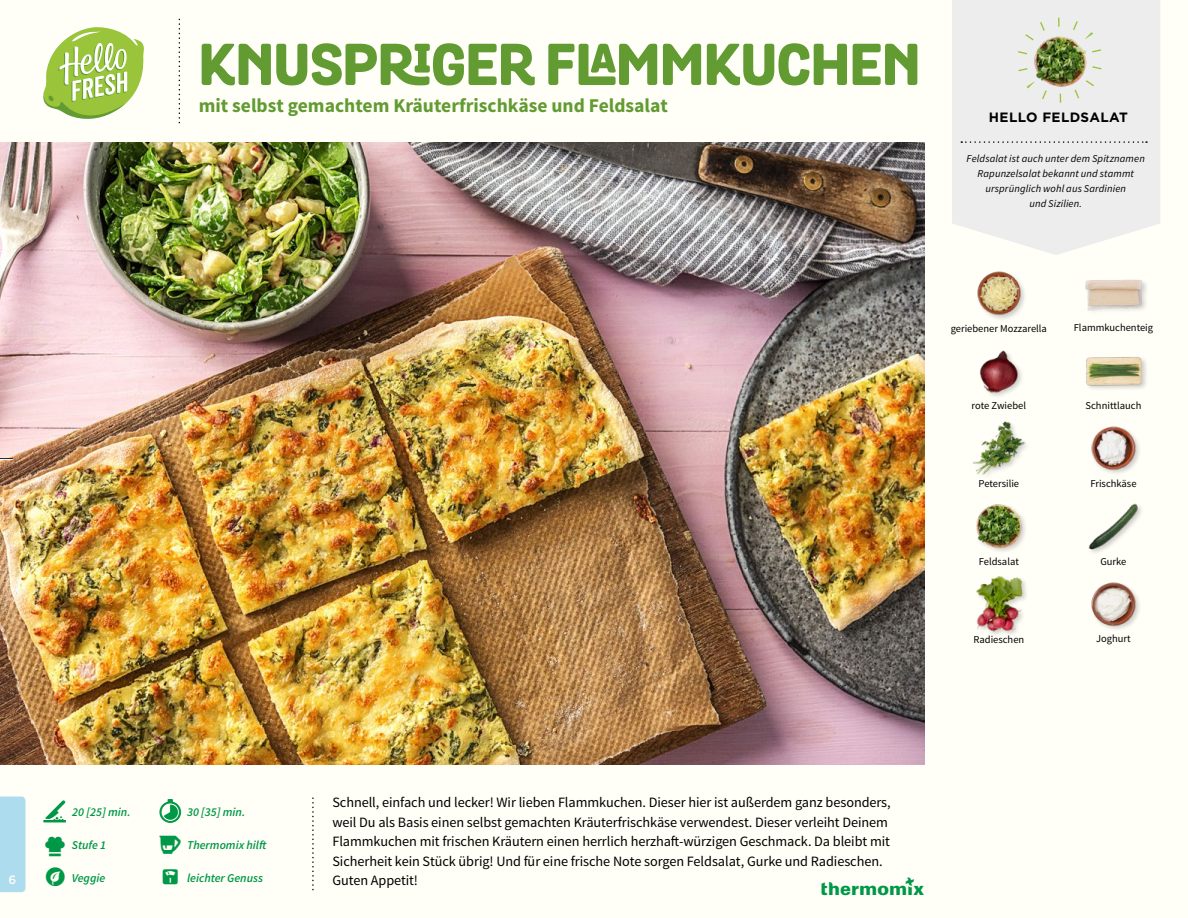
<style>
.page{position:relative;width:1188px;height:918px;background:#fffef7}
.page>*{position:absolute;margin:0;border:0;box-sizing:border-box;transform-origin:0 0}
.t1{font:800 57px "Grota Rounded";color:#619b31}
.t2{font:700 19.5px "Source Sans Pro";color:#619b31}
.t3{font:14.25px/19.5px "Source Sans Pro";letter-spacing:-.005em;color:#000}
.t4{font:700 13.5px "Gotham";letter-spacing:.03em;color:#000}
.t5{font:italic 600 12px "Source Sans Pro";color:#009847}
.t6{font:500 12px "Gotham";color:#fffef7}
.t7{font:10.5px "Source Sans Pro";color:#000}
.t8{font:italic 10.5px/14.7px "Source Sans Pro";letter-spacing:.01em;color:#000;text-align:center}
</style>
<div class="page">
<svg style="left:43px;top:27px;width:101px;height:92px"></svg>
<div style="left:0;top:796px;width:26px;height:96px;background:#acdced"></div>
<img style="left:1091px;top:582px;width:49px;height:48px">
<div style="left:975px;top:575px;width:54px;height:63px;background:#000;opacity:.2"></div>
<img style="left:975px;top:575px;width:53px;height:58px">
<img style="left:1088px;top:503px;width:54px;height:50px">
<img style="left:976px;top:504px;width:49px;height:48px">
<img style="left:1091px;top:426px;width:49px;height:47px">
<img style="left:973px;top:421px;width:53px;height:54px">
<div style="left:1085px;top:356px;width:63px;height:36px;background:#000;opacity:.2"></div>
<img style="left:1085px;top:356px;width:57px;height:36px">
<img style="left:980px;top:350px;width:42px;height:46px">
<div style="left:1084px;top:278px;width:65px;height:39px;background:#000;opacity:.2"></div>
<img style="left:1085px;top:278px;width:57px;height:39px">
<img style="left:977px;top:271px;width:48px;height:48px">
<div style="left:952px;top:0;width:208px;height:255px;background:#ededed"></div>
<svg style="left:961px;top:141px;width:186px;height:2px"></svg>
<img style="left:1028px;top:28px;width:66px;height:66px">
<div style="left:1017px;top:18px;width:85px;height:85px;border:9px dashed #9ac43a;border-radius:50%"></div>
<img style="left:0;top:142px;width:925px;height:623px">
<svg style="left:0;top:458px;width:13px;height:2px"></svg>
<h1 class="t1" style="left:199px;top:20px;width:723px">KNUSPRIGER FLAMMKUCHEN</h1>
<h2 class="t2" style="left:199px;top:93px;width:471px">mit selbst gemachtem Kräuterfrischkäse und Feldsalat</h2>
<p class="t4" style="left:989px;top:108px;width:141px">HELLO FELDSALAT</p>
<p class="t8" style="left:967px;top:152px;width:180px">Feldsalat ist auch unter dem Spitznamen<br>Rapunzelsalat bekannt und stammt ursprünglich wohl aus Sardinien<br>und Sizilien.</p>
<p class="t7" style="left:951px;top:322px;width:98px">geriebener Mozzarella</p>
<p class="t7" style="left:1074px;top:321px;width:81px">Flammkuchenteig</p>
<p class="t7" style="left:972px;top:399px;width:56px">rote Zwiebel</p>
<p class="t7" style="left:1086px;top:399px;width:57px">Schnittlauch</p>
<p class="t7" style="left:979px;top:477px;width:42px">Petersilie</p>
<p class="t7" style="left:1090px;top:477px;width:48px">Frischkäse</p>
<p class="t7" style="left:979px;top:555px;width:42px">Feldsalat</p>
<p class="t7" style="left:1100px;top:555px;width:28px">Gurke</p>
<p class="t7" style="left:973px;top:633px;width:52px">Radieschen</p>
<p class="t7" style="left:1096px;top:632px;width:36px">Joghurt</p>
<p class="t6" style="left:9px;top:872px;width:9px">6</p>
<p class="t5" style="left:72px;top:805px;width:60px">20 [25] min.</p>
<p class="t5" style="left:72px;top:838px;width:36px">Stufe 1</p>
<p class="t5" style="left:72px;top:870px;width:35px">Veggie</p>
<p class="t5" style="left:187px;top:805px;width:60px">30 [35] min.</p>
<p class="t5" style="left:187px;top:838px;width:81px">Thermomix hilft</p>
<p class="t5" style="left:187px;top:870px;width:78px">leichter Genuss</p>
<p class="t3" style="left:332px;top:793px;width:560px">Schnell, einfach und lecker! Wir lieben Flammkuchen. Dieser hier ist außerdem ganz besonders, weil Du als Basis einen selbst gemachten Kräuterfrischkäse verwendest. Dieser verleiht Deinem Flammkuchen mit frischen Kräutern einen herrlich herzhaft-würzigen Geschmack. Da bleibt mit Sicherheit kein Stück übrig! Und für eine frische Note sorgen Feldsalat, Gurke und Radieschen.<br>Guten Appetit!</p>
</div>
